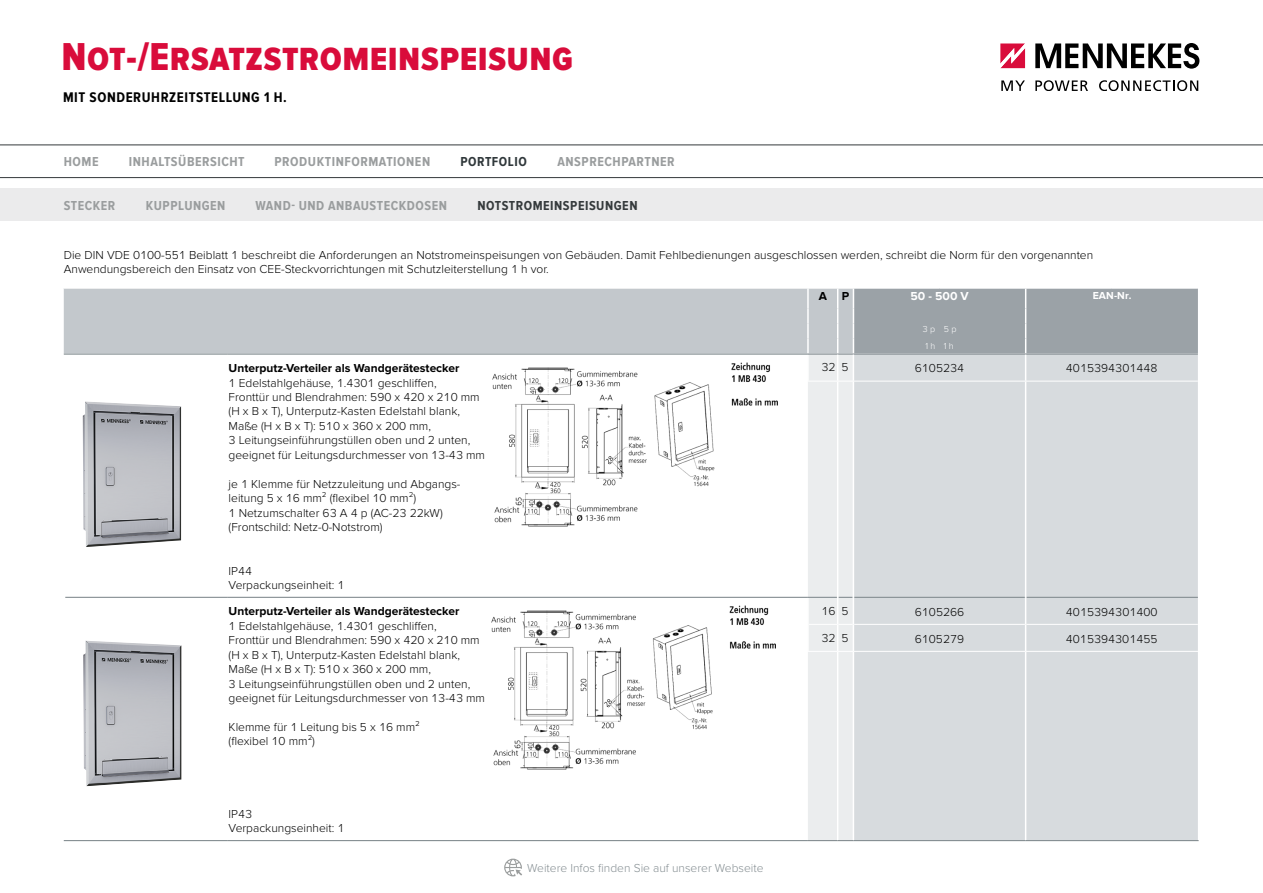
<style>
.page{position:relative;width:1263px;height:893px;background:#fff}
.page>*{position:absolute;margin:0;border:0;box-sizing:border-box;transform-origin:0 0}
.t1{font:40.35px "Proxima Nova Cond Extrabld";letter-spacing:.01em;color:#d90c3b}
.t2{font:700 14.55px "Proxima Nova Cond";letter-spacing:.04em;color:#000}
.t3{font:700 13.5px "Proxima Nova Cond";letter-spacing:.04em;color:#9a9d9e}
.t4{font:700 13.5px "Proxima Nova Cond";letter-spacing:.04em;color:#353a3c}
.t5{font:700 13.5px "Proxima Nova Cond";letter-spacing:.04em;color:#30383b}
.t6{font:300 12px/14.4px "Proxima Nova";color:#000}
.t7{font:700 12px "Proxima Nova";color:#000}
.t8{font:300 12px "Proxima Nova";color:#868f93}
.t9{font:700 12px "Proxima Nova";color:#fff}
.t10{font:700 10.5px "Proxima Nova";color:#fff}
.t11{font:300 9px/17.2px "Proxima Nova";color:#fff}
</style>
<div class="page">
<div style="left:64px;top:289px;width:743px;height:64px;background:#c3c8cc"></div>
<svg style="left:1001px;top:80px;width:24px;height:11px"></svg>
<svg style="left:1035px;top:80px;width:53px;height:11px"></svg>
<svg style="left:1099px;top:80px;width:99px;height:11px"></svg>
<svg style="left:1035px;top:43px;width:164px;height:26px"></svg>
<svg style="left:1000px;top:43px;width:25px;height:25px"></svg>
<svg style="left:0;top:145px;width:1263px;height:33px"></svg>
<div style="left:0;top:188px;width:1263px;height:33px;background:#ebebec"></div>
<svg style="left:504px;top:859px;width:18px;height:17px"></svg>
<hr style="left:64px;top:354px;width:164px;height:1px;background:#868f93">
<hr style="left:228px;top:354px;width:580px;height:1px;background:#868f93">
<hr style="left:65px;top:597px;width:163px;height:1px;background:#868f93">
<hr style="left:228px;top:597px;width:580px;height:1px;background:#868f93">
<hr style="left:64px;top:840px;width:164px;height:1px;background:#868f93">
<hr style="left:228px;top:840px;width:580px;height:1px;background:#868f93">
<svg style="left:807px;top:288px;width:391px;height:553px;background:#d2d6d9"></svg>
<hr style="left:853px;top:381px;width:173px;height:1px;background:#fff">
<hr style="left:1026px;top:381px;width:172px;height:1px;background:#fff">
<img style="left:83px;top:402px;width:98px;height:145px">
<img style="left:83px;top:641px;width:98px;height:145px">
<img style="left:483px;top:354px;width:316px;height:173px">
<img style="left:491px;top:605px;width:285px;height:165px">
<h1 class="t1" style="left:62px;top:34px;width:513px">Not-/Ersatzstromeinspeisung</h1>
<p class="t2" style="left:63px;top:89px;width:225px">MIT SONDERUHRZEITSTELLUNG 1 H.</p>
<p class="t3" style="left:64px;top:154px;width:36px">HOME</p>
<p class="t3" style="left:129px;top:154px;width:117px">INHALTSÜBERSICHT</p>
<p class="t3" style="left:274px;top:154px;width:157px">PRODUKTINFORMATIONEN</p>
<p class="t5" style="left:460px;top:154px;width:68px">PORTFOLIO</p>
<p class="t3" style="left:557px;top:154px;width:119px">ANSPRECHPARTNER</p>
<p class="t3" style="left:64px;top:198px;width:53px">STECKER</p>
<p class="t3" style="left:146px;top:198px;width:81px">KUPPLUNGEN</p>
<p class="t3" style="left:255px;top:198px;width:193px">WAND- UND ANBAUSTECKDOSEN</p>
<p class="t4" style="left:477px;top:198px;width:162px">NOTSTROMEINSPEISUNGEN</p>
<p class="t6" style="left:64px;top:248px;width:1031px">Die DIN VDE 0100-551 Beiblatt 1 beschreibt die Anforderungen an Notstromeinspeisungen von Gebäuden. Damit Fehlbedienungen ausgeschlossen werden, schreibt die Norm für den vorgenannten<br>Anwendungsbereich den Einsatz von CEE-Steckvorrichtungen mit Schutzleiterstellung 1 h vor.</p>
<p class="t7" style="left:819px;top:289px;width:32px">A P</p>
<p class="t9" style="left:910px;top:289px;width:60px">50 - 500 V</p>
<p class="t10" style="left:1093px;top:290px;width:40px">EAN-Nr.</p>
<p class="t11" style="left:923px;top:321px;width:35px">3 p 5 p<br>1 h 1 h</p>
<p class="t7" style="left:229px;top:361px;width:232px">Unterputz-Verteiler als Wandgerätestecker</p>
<p class="t6" style="left:229px;top:376px;width:258px">1 Edelstahlgehäuse, 1.4301 geschliffen,<br>Fronttür und Blendrahmen: 590 x 420 x 210 mm (H x B x T), Unterputz-Kasten Edelstahl blank, Maße (H x B x T): 510 x 360 x 200 mm,<br>3 Leitungseinführungstüllen oben und 2 unten, geeignet für Leitungsdurchmesser von 13-43 mm</p>
<p class="t6" style="left:229px;top:477px;width:233px">je 1 Klemme für Netzzuleitung und Abgangs&shy;leitung 5 x 16 mm² (flexibel 10 mm²)<br>1 Netzumschalter 63 A 4 p (AC-23 22kW) (Frontschild: Netz-0-Notstrom)</p>
<p class="t6" style="left:229px;top:564px;width:117px">IP44<br>Verpackungseinheit: 1</p>
<p class="t7" style="left:229px;top:604px;width:232px">Unterputz-Verteiler als Wandgerätestecker</p>
<p class="t6" style="left:229px;top:619px;width:258px">1 Edelstahlgehäuse, 1.4301 geschliffen,<br>Fronttür und Blendrahmen: 590 x 420 x 210 mm (H x B x T), Unterputz-Kasten Edelstahl blank, Maße (H x B x T): 510 x 360 x 200 mm,<br>3 Leitungseinführungstüllen oben und 2 unten, geeignet für Leitungsdurchmesser von 13-43 mm</p>
<p class="t6" style="left:229px;top:720px;width:193px">Klemme für 1 Leitung bis 5 x 16 mm² (flexibel 10 mm²)</p>
<p class="t6" style="left:229px;top:807px;width:117px">IP43<br>Verpackungseinheit: 1</p>
<p class="t8" style="left:527px;top:861px;width:238px">Weitere Infos finden Sie auf unserer Webseite</p>
<p class="t6" style="left:821px;top:361px;width:29px">32 5</p>
<p class="t6" style="left:915px;top:361px;width:51px">6105234</p>
<p class="t6" style="left:1066px;top:361px;width:93px">4015394301448</p>
<p class="t6" style="left:821px;top:604px;width:29px">16 5</p>
<p class="t6" style="left:915px;top:605px;width:51px">6105266</p>
<p class="t6" style="left:1066px;top:605px;width:93px">4015394301400</p>
<p class="t6" style="left:821px;top:631px;width:29px">32 5</p>
<p class="t6" style="left:915px;top:632px;width:51px">6105279</p>
<p class="t6" style="left:1066px;top:632px;width:93px">4015394301455</p>
</div>
